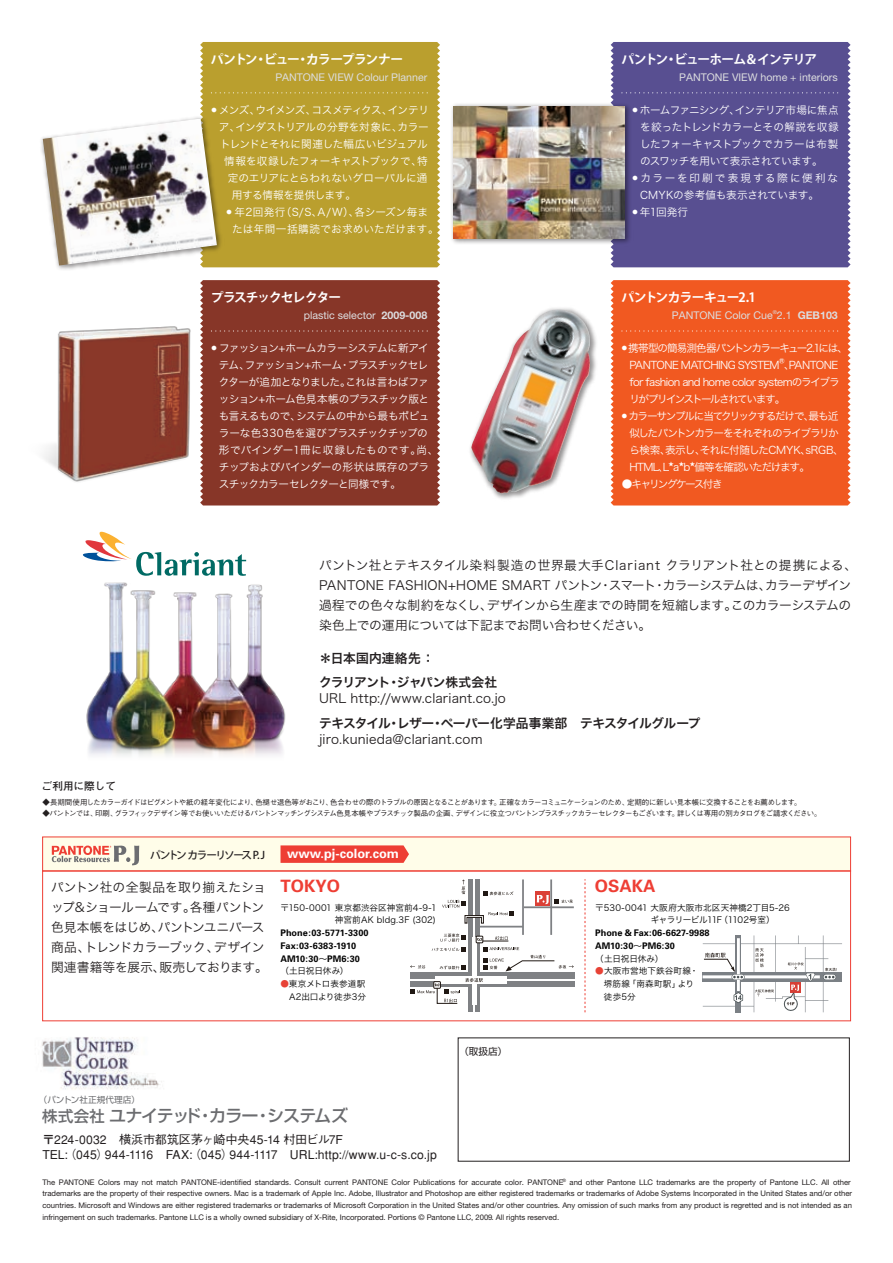
<style>
.page{position:relative;width:893px;height:1263px;background:#fff}
.page>*{position:absolute;margin:0;border:0;box-sizing:border-box;transform-origin:0 0}
.t1{font:500 16.95px "Shin Go";letter-spacing:-.065em;color:#6c6d70}
.t2{font:700 16.95px "Univers";color:#ee3e34}
.t3{font:12.75px/20.2px "Hira Kaku Pro W3";letter-spacing:-.01em;color:#231f20}
.t4{font:700 12.75px "Koz Go Pro";letter-spacing:-.085em;color:#fff}
.t5{font:12.75px "Hira Kaku Pro W3";letter-spacing:.01em;color:#231f20}
.t6{font:12.75px "Hira Kaku Pro W6";letter-spacing:-.045em;color:#231f20}
.t7{font:12.75px/24.5px "Hira Kaku Pro W6";letter-spacing:-.025em;color:#231f20}
.t8{font:700 12.75px "Univers";color:#fff}
.t9{font:500 12.15px/14.9px "Gothic BBB";color:#231f20}
.t10{font:10.65px/17px "Hira Kaku Pro W3";letter-spacing:-.05em;color:#fff}
.t11{font:10.65px/17px "Hira Kaku Pro W3";letter-spacing:-.075em;color:#fff}
.t12{font:10.65px "Helvetica Neue";color:#dcdddf}
.t13{font:10.65px/17px "Hira Kaku Pro W3";letter-spacing:-.1em;color:#fff}
.t14{font:10.65px/17px "Hira Kaku Pro W3";letter-spacing:.025em;color:#fff}
.t15{font:10.65px "Hira Kaku Pro W3";letter-spacing:-.005em;color:#fff}
.t16{font:10.65px/17px "Hira Kaku Pro W3";letter-spacing:.035em;color:#fff}
.t17{font:10.65px "Hira Kaku Pro W3";letter-spacing:-.01em;color:#fff}
.t18{font:10.65px "Hira Kaku Pro W3";letter-spacing:-.02em;color:#fff}
.t19{font:500 10.65px "Koz Go Pro";letter-spacing:-.145em;color:#231f20}
.t20{font:10.65px "Hira Kaku Pro W3";letter-spacing:-.03em;color:#fff}
.t21{font:10.65px "Hira Kaku Pro W3";letter-spacing:-.15em;color:#fff}
.t22{font:700 10.65px "Futo Go B101";color:#231f20}
.t23{font:9.6px "Shin Go";color:#231f20}
.t24{font:700 9.15px/12.8px "Univers";letter-spacing:.005em;color:#030303}
.t25{font:8.55px/12.8px "Hira Kaku Pro W3";letter-spacing:.005em;color:#030303}
.t26{font:8.55px "Shin Go";color:#6c6d70}
.t27{font:7.65px/11.7px "Helvetica Neue";letter-spacing:-.005em;color:#231f20}
.t28{font:500 7.5px "Gothic BBB";letter-spacing:-.085em;color:#231f20}
.t29{font:5.25px "Hira Kaku Pro W3";color:#fff}
.t30{font:5.25px "Helvetica Neue";color:#dcdddf}
.s1{font-weight:700}
.s2{font-family:"Gothic BBB";font-weight:500}
.s3{color:#e74236}
.s4{font-size:15.45px}
</style>
<div class="page">
<img style="left:42px;top:1021px;width:132px;height:69px">
<div style="left:42px;top:836px;width:809px;height:35px;background:#fffde9"></div>
<div style="left:42px;top:870px;width:809px;height:151px;border:1px solid #ee3e34"></div>
<svg style="left:349px;top:845px;width:60px;height:18px"></svg>
<svg style="left:585px;top:879px;width:1px;height:133px"></svg>
<svg style="left:702px;top:935px;width:140px;height:77px"></svg>
<div style="left:469px;top:879px;width:11px;height:133px;background:#7f8184"></div>
<div style="left:410px;top:972px;width:164px;height:15px;background:#7f8184"></div>
<hr style="left:478px;top:926px;width:45px;height:1px;background:#7f8184">
<hr style="left:524px;top:906px;width:50px;height:2px;background:#7f8184">
<hr style="left:522px;top:879px;width:2px;height:56px;background:#7f8184">
<hr style="left:550px;top:879px;width:2px;height:56px;background:#7f8184">
<div style="left:435px;top:976px;width:72px;height:8px;background:#fff"></div>
<div style="left:472px;top:937px;width:5px;height:67px;background:#fff"></div>
<svg style="left:440px;top:966px;width:26px;height:4px"></svg>
<svg style="left:432px;top:933px;width:34px;height:18px"></svg>
<svg style="left:555px;top:899px;width:18px;height:5px"></svg>
<svg style="left:410px;top:965px;width:15px;height:3px"></svg>
<hr style="left:410px;top:979px;width:164px;height:1px;background:#fff">
<hr style="left:473px;top:879px;width:2px;height:133px;background:#fff">
<div style="left:535px;top:891px;width:15px;height:15px;background:#db4036"></div>
<svg style="left:537px;top:895px;width:12px;height:9px"></svg>
<svg style="left:442px;top:879px;width:72px;height:44px"></svg>
<div style="left:476px;top:936px;width:7px;height:7px;border:1px solid #201813"></div>
<svg style="left:477px;top:936px;width:97px;height:35px"></svg>
<svg style="left:410px;top:978px;width:73px;height:26px"></svg>
<svg style="left:83px;top:532px;width:159px;height:25px"></svg>
<img style="left:42px;top:557px;width:307px;height:306px">
<div style="left:200px;top:42px;width:240px;height:225px;background:#ba9f2e"></div>
<svg style="left:211px;top:92px;width:218px;height:1px"></svg>
<div style="left:200px;top:280px;width:240px;height:225px;background:#873628"></div>
<svg style="left:211px;top:330px;width:218px;height:1px"></svg>
<div style="left:611px;top:42px;width:239px;height:225px;background:#584f91"></div>
<svg style="left:622px;top:92px;width:217px;height:1px"></svg>
<div style="left:611px;top:280px;width:239px;height:225px;background:#f15921"></div>
<svg style="left:622px;top:330px;width:217px;height:1px"></svg>
<img style="left:470px;top:308px;width:126px;height:191px">
<img style="left:471px;top:309px;width:118px;height:184px">
<img style="left:41px;top:114px;width:183px;height:156px">
<img style="left:43px;top:119px;width:174px;height:146px">
<img style="left:451px;top:100px;width:182px;height:147px">
<img style="left:453px;top:107px;width:172px;height:132px">
<img style="left:43px;top:326px;width:148px;height:156px">
<h2 class="t4" style="left:211px;top:51px;width:194px">パントン・ビュー・カラープランナー</h2>
<h3 class="t12" style="left:275px;top:71px;width:153px">PANTONE VIEW Colour Planner</h3>
<h3 class="t10" style="left:211px;top:101px;width:219px"><sup>●</sup> メンズ、ウイメンズ、コスメティクス、インテリ</h3>
<h3 class="t17" style="left:219px;top:117px;width:211px">ア、インダストリアルの分野を対象に、カラー</h3>
<h3 class="t18" style="left:220px;top:134px;width:209px">トレンドとそれに関連した幅広いビジュアル</h3>
<h3 class="t15" style="left:224px;top:151px;width:205px">情報を収録したフォーキャストブックで、特</h3>
<h3 class="t15" style="left:228px;top:168px;width:201px">定のエリアにとらわれないグローバルに通</h3>
<h3 class="t20" style="left:232px;top:186px;width:126px">用する情報を提供します。</h3>
<h3 class="t14" style="left:232px;top:203px;width:208px;text-indent:-5px"><sup>●</sup> 年2回発行（S/S、A/W）、各シーズン毎または年間一括購読でお求めいただけます。</h3>
<h2 class="t4" style="left:211px;top:289px;width:132px">プラスチックセレクター</h2>
<h3 class="t12" style="left:304px;top:309px;width:125px">plastic selector <span class="s1">2009-008</span></h3>
<h3 class="t10" style="left:219px;top:339px;width:221px;text-indent:-7px"><sup>●</sup> ファッション+ホームカラーシステムに新アイテム、ファッション+ホーム・プラスチックセレクターが追加となりました。これは言わばファッション+ホーム色見本帳のプラスチック版とも言えるもので、システムの中から最もポピュラーな色330色を選びプラスチックチップの形でバインダー1冊に収録したものです。尚、チップおよびバインダーの形状は既存のプラスチックカラーセレクターと同様です。</h3>
<h2 class="t4" style="left:621px;top:51px;width:197px">パントン・ビューホーム＆インテリア</h2>
<h3 class="t12" style="left:679px;top:71px;width:160px">PANTONE VIEW home + interiors</h3>
<h3 class="t10" style="left:640px;top:101px;width:200px;text-align:justify;text-indent:-7px"><sup>●</sup> ホームファニシング、インテリア市場に焦点を絞ったトレンドカラーとその解説を収録したフォーキャストブックでカラーは布製のスワッチを用いて表示されています。</h3>
<h3 class="t16" style="left:640px;top:169px;width:200px;text-indent:-7px"><sup>●</sup> カラーを印刷で表現する際に便利な<br>CMYKの参考値も表示されています。</h3>
<h3 class="t10" style="left:633px;top:203px;width:57px"><sup>●</sup> 年1回発行</h3>
<h2 class="t4" style="left:621px;top:289px;width:136px">パントンカラーキュー2.1</h2>
<h3 class="t12" style="left:672px;top:309px;width:167px">PANTONE Color Cue 2.1 <span class="s1">GEB103</span></h3>
<p class="t30" style="left:773px;top:309px;width:6px">®</p>
<h3 class="t11" style="left:629px;top:339px;width:220px;text-indent:-7px"><sup>●</sup> 携帯型の簡易測色器パントンカラーキュー2.1には、<br>PANTONE MATCHING SYSTEM®、PANTONE for fashion and home color systemのライブラリがプリインストールされています。</h3>
<h3 class="t13" style="left:629px;top:407px;width:216px;text-indent:-7px"><sup>●</sup> カラーサンプルに当てクリックするだけで、最も近似したパントンカラーをそれぞれのライブラリから検索、表示し、それに付随したCMYK、sRGB、<br>HTML、L a b 値等を確認いただけます。</h3>
<p class="t29" style="left:668px;top:459px;width:7px">★</p>
<p class="t29" style="left:679px;top:459px;width:7px">★</p>
<p class="t29" style="left:690px;top:459px;width:7px">★</p>
<h3 class="t21" style="left:622px;top:475px;width:102px">●キャリングケース付き</h3>
<h3 class="t22" style="left:42px;top:780px;width:76px">ご利用に際して</h3>
<h2 class="t3" style="left:319px;top:554px;width:539px">パントン社とテキスタイル染料製造の世界最大手Clariant クラリアント社との提携による、PANTONE FASHION+HOME SMART パントン・スマート・カラーシステムは、カラーデザイン過程での色々な制約をなくし、デザインから生産までの時間を短縮します。このカラーシステムの染色上での運用については下記までお問い合わせください。</h2>
<h2 class="t7" style="left:319px;top:645px;width:180px">＊日本国内連絡先 ：<br>クラリアント・ジャパン株式会社</h2>
<h2 class="t5" style="left:319px;top:687px;width:188px">URL http://www.clariant.co.jo</h2>
<h2 class="t6" style="left:319px;top:711px;width:383px">テキスタイル・レザー・ペーパー化学品事業部　テキスタイルグループ</h2>
<h2 class="t5" style="left:319px;top:728px;width:165px">jiro.kunieda@clariant.com</h2>
<p class="t28" style="left:42px;top:798px;width:760px">◆長期間使用したカラーガイドはピグメントや紙の経年変化により、色褪せ退色等がおこり、色合わせの際のトラブルの原因となることがあります。正確なカラーコミュニケーションのため、定期的に新しい見本帳に交換することをお薦めします。</p>
<p class="t28" style="left:42px;top:809px;width:780px">◆パントンでは、印刷、グラフィックデザイン等でお使いいただけるパントンマッチングシステム色見本帳やプラスチック製品の企画、デザインに役立つパントンプラスチックカラーセレクターもございます。詳しくは専用の別カタログをご請求ください。</p>
<h3 class="t19" style="left:150px;top:848px;width:116px">パントン カラーリソース P. J</h3>
<h2 class="t8" style="left:287px;top:845px;width:113px">www.pj-color.com</h2>
<h2 class="t3" style="left:51px;top:876px;width:218px">パントン社の全製品を取り揃えたショップ&amp;ショールームです。各種パントン色見本帳をはじめ、パントンユニバース商品、トレンドカラーブック、デザイン関連書籍等を展示、販売しております。</h2>
<h1 class="t2" style="left:280px;top:876px;width:61px">TOKYO</h1>
<h1 class="t2" style="left:595px;top:876px;width:62px">OSAKA</h1>
<p class="t25" style="left:280px;top:900px;width:158px;text-align:right">〒150-0001 東京都渋谷区神宮前4-9-1神宮前AK bldg.3F (302)</p>
<p class="t24" style="left:280px;top:926px;width:90px">Phone:03-5771-3300<br>Fax:03-6383-1910<br>AM10:30<span class="s2">～</span>PM6:30</p>
<p class="t25" style="left:280px;top:964px;width:70px">（土日祝日休み）</p>
<p class="t25" style="left:280px;top:977px;width:87px"><span class="s3">●</span>東京メトロ表参道駅　A2出口より徒歩3分</p>
<p class="t25" style="left:651px;top:900px;width:141px;text-indent:-55px">〒530-0041 大阪府大阪市北区天神橋2丁目5-26ギャラリービル11F（1102号室）</p>
<p class="t24" style="left:595px;top:926px;width:116px">Phone &amp; Fax:06-6627-9988<br>AM10:30<span class="s2">～</span>PM6:30</p>
<p class="t25" style="left:595px;top:951px;width:70px">（土日祝日休み）</p>
<p class="t25" style="left:595px;top:964px;width:105px"><span class="s3">●</span>大阪市営地下鉄谷町線・　堺筋線「南森町駅」より　徒歩5分</p>
<p class="t23" style="left:459px;top:1045px;width:49px">（取扱店）</p>
<p class="t26" style="left:39px;top:1094px;width:102px">（パントン社正規代理店）</p>
<h1 class="t1" style="left:42px;top:1105px;width:307px"><span class="s4">株式会社</span>ユナイテッド・カラー・システムズ</h1>
<h3 class="t9" style="left:42px;top:1132px;width:396px">〒224-0032　横浜市都筑区茅ヶ崎中央45-14 村田ビル7F<br>TEL:（045）944-1116　FAX:（045）944-1117　URL:http://www.u-c-s.co.jp</h3>
<p class="t27" style="left:42px;top:1176px;width:811px">The PANTONE Colors may not match PANTONE-identified standards. Consult current PANTONE Color Publications for accurate color. PANTONE<sup>®</sup> and other Pantone LLC trademarks are the property of Pantone LLC. All other trademarks are the property of their respective owners. Mac is a trademark of Apple Inc. Adobe, Illustrator and Photoshop are either registered trademarks or trademarks of Adobe Systems Incorporated in the United States and/or other countries. Microsoft and Windows are either registered trademarks or trademarks of Microsoft Corporation in the United States and/or other countries. Any omission of such marks from any product is regretted and is not intended as an infringement on such trademarks. Pantone LLC is a wholly owned subsidiary of X-Rite, Incorporated. Portions © Pantone LLC, 2009. All rights reserved.</p>
</div>
